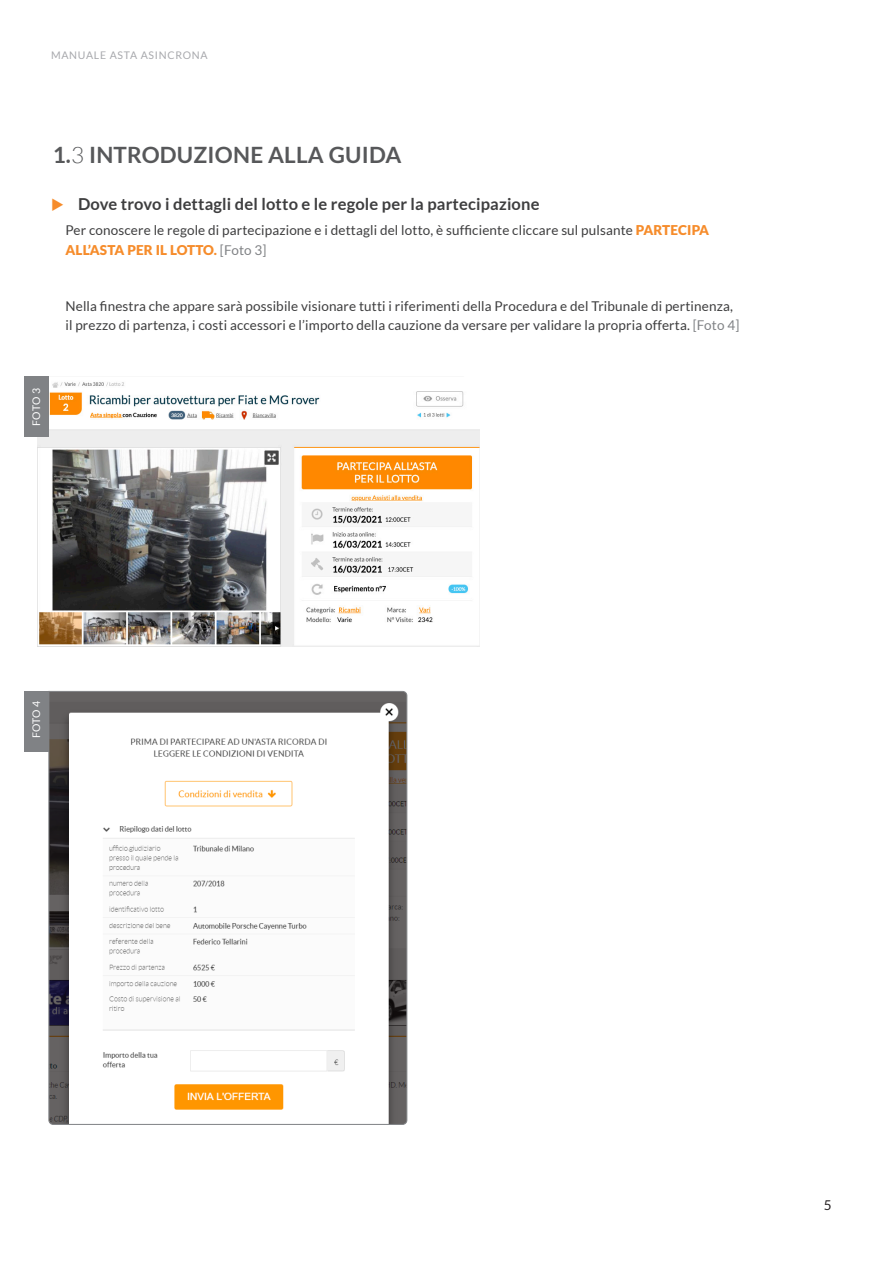
<style>
.page{position:relative;width:893px;height:1263px;background:#fff}
.page>*{position:absolute;margin:0;border:0;box-sizing:border-box;transform-origin:0 0}
.t1{font:700 22.5px "Lato";letter-spacing:.01em;color:#57585a}
.t2{font:700 16.5px "Lato";letter-spacing:.01em;color:#3e3e3f}
.t3{font:13.5px/19.5px "Lato";letter-spacing:.01em;color:#3e3e3f}
.t4{font:13.5px "Lato";color:#231f20}
.t5{font:10.5px "Lato";letter-spacing:.07em;color:#a8a9ad}
.t6{font:10.5px "Lato";letter-spacing:-.02em;color:#fff}
.s1{font-weight:300}
.s2{font-weight:900;color:#f68c2b}
.s3{color:#808285}
</style>
<div class="page">
<svg style="left:48px;top:691px;width:360px;height:434px"></svg>
<div style="left:24px;top:691px;width:25px;height:61px;background:#808285"></div>
<img style="left:37px;top:382px;width:443px;height:264px">
<div style="left:24px;top:376px;width:25px;height:61px;background:#808285"></div>
<p class="t5" style="left:51px;top:50px;width:158px">MANUALE ASTA ASINCRONA</p>
<h1 class="t1" style="left:53px;top:142px;width:350px">1.<span class="s1">3</span> INTRODUZIONE ALLA GUIDA</h1>
<p class="t2" style="left:78px;top:194px;width:463px">Dove trovo i dettagli del lotto e le regole per la partecipazione</p>
<p class="t3" style="left:65px;top:221px;width:645px">Per conoscere le regole di partecipazione e i dettagli del lotto, è sufficiente cliccare sul pulsante <span class="s2">PARTECIPA<br>ALL’ASTA PER IL LOTTO.</span> <span class="s3">[Foto 3]</span></p>
<p class="t3" style="left:65px;top:296px;width:675px">Nella finestra che appare sarà possibile visionare tutti i riferimenti della Procedura e del Tribunale di pertinenza, il prezzo di partenza, i costi accessori e l’importo della cauzione da versare per validare la propria offerta. <span class="s3">[Foto 4]</span></p>
<p class="t6" style="left:31px;top:426px;width:39px;rotate:-90deg">FOTO 3</p>
<p class="t6" style="left:31px;top:738px;width:39px;rotate:-90deg">FOTO 4</p>
<p class="t4" style="left:824px;top:1197px;width:9px">5</p>
</div>
